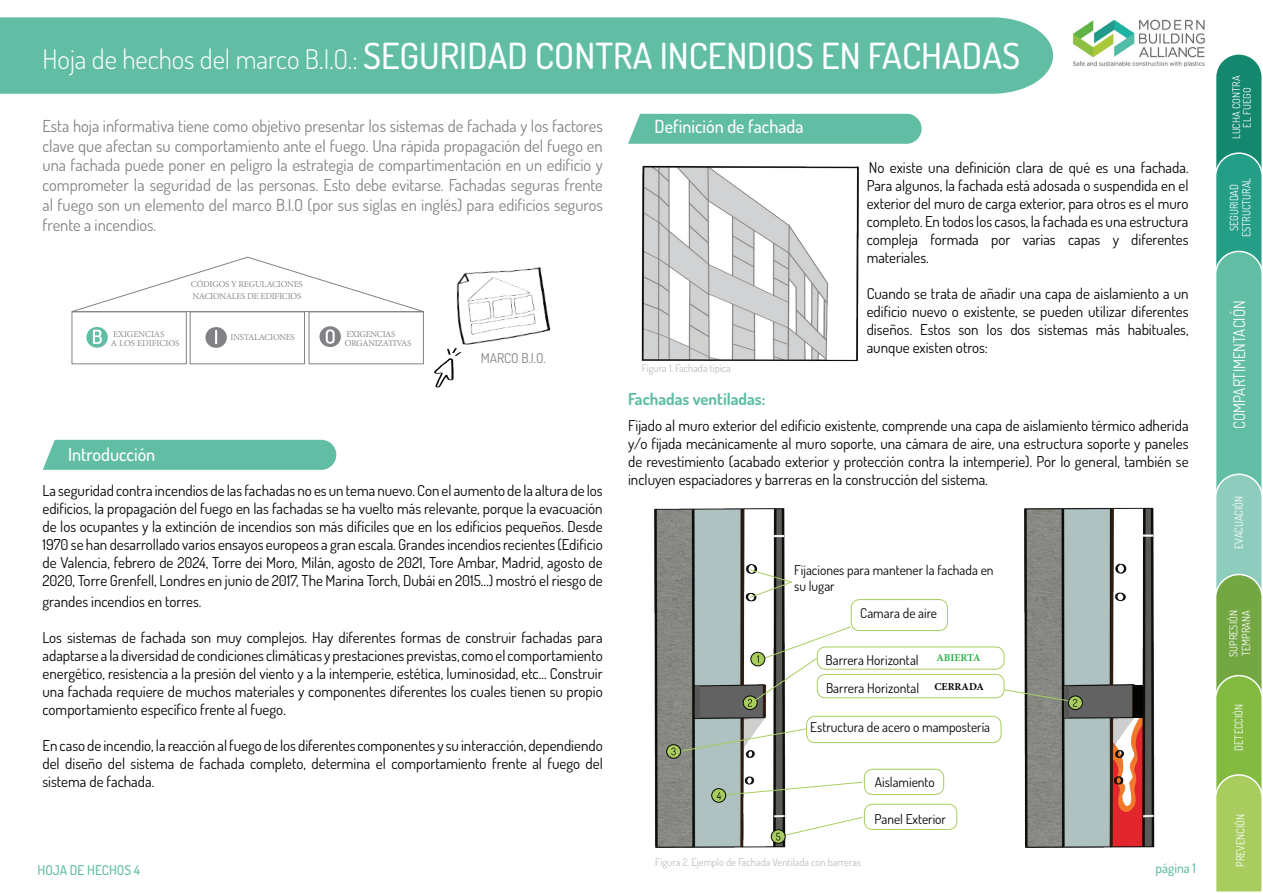
<style>
.page{position:relative;width:1263px;height:893px;background:#fff}
.page>*{position:absolute;margin:0;border:0;box-sizing:border-box;transform-origin:0 0}
.t1{font:500 36px "Dosis";color:#fff}
.t2{font:500 18px "Dosis";color:#fff}
.t3{font:16.5px/19.8px "Dosis";color:#808285;text-align:justify}
.t4{font:700 16.5px "Dosis";color:#60bea5}
.t5{font:16.05px "Dosis";color:#fbfdfe;scale:.93 1}
.t6{font:15px/18px "Dosis";color:#040503;text-align:justify}
.t7{font:13.5px/16.2px "Dosis";color:#040503}
.t8{font:500 13.5px "Dosis";color:#61bea4}
.t9{font:13.5px "Dosis";color:#808285}
.t10{font:11.25px/12.6px "Dosis";color:#fbfdfe;text-align:center;scale:.93 1}
.t11{font:11.1px "Dosis";color:#fbfdfe;scale:.94 1}
.t12{font:10.95px "Dosis";color:#fbfdfe;scale:.96 1}
.t13{font:10.5px "Dosis";color:#bfbebe}
.t14{font:10.5px/10.5px "Dosis";color:#fbfdfe;text-align:center}
.t15{font:700 10.5px "Minion Pro";color:#040503}
.t16{font:700 10.5px "Minion Pro";color:#2cb34b}
.t17{font:500 10.05px "Dosis";color:#fff;scale:.91 1}
.t18{font:9px/9px "Minion Pro";letter-spacing:-.03em;color:#8a8c8f}
.t19{font:9px/9px "Minion Pro";color:#8a8c8f}
.s1{font-weight:300;font-size:27px}
</style>
<div class="page">
<img style="left:1072px;top:19px;width:133px;height:48px">
<svg style="left:1216px;top:54px;width:46px;height:838px;background:#6bb781"></svg>
<div style="left:43px;top:440px;width:293px;height:30px;background:#61bea4"></div>
<div style="left:628px;top:114px;width:293px;height:30px;background:#61bea4"></div>
<div style="left:0;top:17px;width:1053px;height:77px;background:#61bea4"></div>
<div style="left:72px;top:312px;width:115px;height:52px;border:1px solid #808285"></div>
<div style="left:190px;top:312px;width:115px;height:52px;border:1px solid #808285"></div>
<div style="left:309px;top:312px;width:115px;height:52px;border:1px solid #808285"></div>
<svg style="left:71px;top:257px;width:353px;height:55px"></svg>
<svg style="left:86px;top:327px;width:22px;height:21px"></svg>
<svg style="left:93px;top:330px;width:9px;height:14px"></svg>
<div style="left:205px;top:327px;width:22px;height:21px;background:#808285;border-radius:50%"></div>
<svg style="left:215px;top:330px;width:2px;height:14px"></svg>
<div style="left:319px;top:326px;width:22px;height:21px;background:#808285;border-radius:50%"></div>
<svg style="left:326px;top:329px;width:9px;height:15px"></svg>
<img style="left:456px;top:267px;width:95px;height:78px">
<img style="left:434px;top:342px;width:35px;height:46px">
<img style="left:654px;top:508px;width:132px;height:340px">
<img style="left:641px;top:165px;width:218px;height:197px">
<img style="left:1024px;top:507px;width:131px;height:341px">
<div style="left:1133px;top:684px;width:10px;height:33px;background:#040503"></div>
<div style="left:817px;top:674px;width:187px;height:24px;border:1px solid #a8cd5e;border-radius:9px"></div>
<svg style="left:743px;top:696px;width:14px;height:13px"></svg>
<div style="left:743px;top:696px;width:14px;height:14px;border:1px solid #040503;border-radius:50%"></div>
<div style="left:851px;top:599px;width:97px;height:32px;border:1px solid #a8cd5e;border-radius:9px"></div>
<div style="left:817px;top:647px;width:187px;height:23px;border:1px solid #a8cd5e;border-radius:9px"></div>
<div style="left:864px;top:769px;width:80px;height:26px;border:1px solid #a8cd5e;border-radius:9px"></div>
<div style="left:806px;top:716px;width:195px;height:27px;border:1px solid #a8cd5e;border-radius:9px"></div>
<div style="left:864px;top:804px;width:93px;height:26px;border:1px solid #a8cd5e;border-radius:9px"></div>
<svg style="left:749px;top:569px;width:44px;height:29px"></svg>
<svg style="left:712px;top:789px;width:14px;height:13px"></svg>
<div style="left:711px;top:788px;width:15px;height:14px;border:1px solid #040503;border-radius:50%"></div>
<svg style="left:717px;top:781px;width:146px;height:19px"></svg>
<svg style="left:771px;top:830px;width:14px;height:13px"></svg>
<div style="left:771px;top:829px;width:14px;height:14px;border:1px solid #040503;border-radius:50%"></div>
<svg style="left:776px;top:816px;width:87px;height:24px"></svg>
<svg style="left:748px;top:626px;width:104px;height:81px"></svg>
<svg style="left:667px;top:745px;width:14px;height:13px"></svg>
<div style="left:666px;top:744px;width:15px;height:14px;border:1px solid #040503;border-radius:50%"></div>
<svg style="left:671px;top:728px;width:136px;height:27px"></svg>
<hr style="left:695px;top:687px;width:4px;height:31px;background:#565757">
<hr style="left:1064px;top:686px;width:4px;height:31px;background:#565757">
<svg style="left:1068px;top:696px;width:14px;height:13px"></svg>
<div style="left:1068px;top:696px;width:14px;height:14px;border:1px solid #040503;border-radius:50%"></div>
<svg style="left:1004px;top:689px;width:73px;height:18px"></svg>
<h1 class="t1" style="left:43px;top:33px;width:979px"><span class="s1">Hoja de hechos del marco B.I.O.:</span> SEGURIDAD CONTRA INCENDIOS EN FACHADAS</h1>
<p class="t3" style="left:43px;top:115px;width:562px">Esta hoja informativa tiene como objetivo presentar los sistemas de fachada y los factores clave que afectan su comportamiento ante el fuego. Una rápida propagación del fuego en una fachada puede poner en peligro la estrategia de compartimentación en un edificio y comprometer la seguridad de las personas. Esto debe evitarse. Fachadas seguras frente al fuego son un elemento del marco B.I.O (por sus siglas en inglés) para edificios seguros frente a incendios.</p>
<p class="t18" style="left:191px;top:278px;width:113px;line-height:12px">CÓDIGOS Y REGULACIONES<br>NACIONALES DE EDIFICIOS</p>
<p class="t19" style="left:111px;top:330px;width:70px">EXIGENCIAS<br>A LOS EDIFICIOS</p>
<p class="t18" style="left:231px;top:332px;width:66px">INSTALACIONES</p>
<p class="t18" style="left:345px;top:329px;width:68px">EXIGENCIAS<br>ORGANIZATIVAS</p>
<p class="t9" style="left:481px;top:350px;width:66px">MARCO B.I.O.</p>
<p class="t2" style="left:68px;top:443px;width:89px">Introducción</p>
<p class="t6" style="left:43px;top:481px;width:562px">La seguridad contra incendios de las fachadas no es un tema nuevo. Con el aumento de la altura de los edificios, la propagación del fuego en las fachadas se ha vuelto más relevante, porque la evacuación de los ocupantes y la extinción de incendios son más difíciles que en los edificios pequeños. Desde 1970 se han desarrollado varios ensayos europeos a gran escala. Grandes incendios recientes (Edificio de Valencia, febrero de 2024, Torre dei Moro, Milán, agosto de 2021, Tore Ambar, Madrid, agosto de 2020, Torre Grenfell, Londres en junio de 2017, The Marina Torch, Dubái en 2015…) mostró el riesgo de</p>
<p class="t6" style="left:43px;top:592px;width:160px">grandes incendios en torres.</p>
<p class="t6" style="left:43px;top:628px;width:562px">Los sistemas de fachada son muy complejos. Hay diferentes formas de construir fachadas para adaptarse a la diversidad de condiciones climáticas y prestaciones previstas, como el comportamiento energético, resistencia a la presión del viento y a la intemperie, estética, luminosidad, etc… Construir una fachada requiere de muchos materiales y componentes diferentes los cuales tienen su propio comportamiento específico frente al fuego.</p>
<p class="t6" style="left:43px;top:736px;width:562px">En caso de incendio, la reacción al fuego de los diferentes componentes y su interacción, dependiendo del diseño del sistema de fachada completo, determina el comportamiento frente al fuego del sistema de fachada.</p>
<p class="t2" style="left:654px;top:115px;width:151px">Definición de fachada</p>
<p class="t13" style="left:642px;top:361px;width:91px">Figura 1. Fachada típica</p>
<p class="t6" style="left:867px;top:158px;width:323px">No existe una definición clara de qué es una fachada.<br>Para algunos, la fachada está adosada o suspendida en el exterior del muro de carga exterior, para otros es el muro completo. En todos los casos, la fachada es una estructura compleja formada por varias capas y diferentes materiales.</p>
<p class="t6" style="left:867px;top:284px;width:323px">Cuando se trata de añadir una capa de aislamiento a un edificio nuevo o existente, se pueden utilizar diferentes diseños. Estos son los dos sistemas más habituales, aunque existen otros:</p>
<p class="t4" style="left:628px;top:388px;width:139px">Fachadas ventiladas:</p>
<p class="t6" style="left:628px;top:416px;width:562px">Fijado al muro exterior del edificio existente, comprende una capa de aislamiento térmico adherida y/o fijada mecánicamente al muro soporte, una cámara de aire, una estructura soporte y paneles de revestimiento (acabado exterior y protección contra la intemperie). Por lo general, también se incluyen espaciadores y barreras en la construcción del sistema.</p>
<p class="t7" style="left:794px;top:562px;width:201px">Fijaciones para mantener la fachada en su lugar</p>
<p class="t7" style="left:860px;top:604px;width:78px">Camara de aire</p>
<p class="t7" style="left:825px;top:651px;width:95px">Barrera Horizontal</p>
<p class="t16" style="left:936px;top:651px;width:45px">ABIERTA</p>
<p class="t7" style="left:826px;top:679px;width:95px">Barrera Horizontal</p>
<p class="t15" style="left:934px;top:679px;width:51px">CERRADA</p>
<p class="t7" style="left:810px;top:718px;width:181px">Estructura de acero o mampostería</p>
<p class="t7" style="left:875px;top:773px;width:61px">Aislamiento</p>
<p class="t7" style="left:874px;top:810px;width:73px">Panel Exterior</p>
<p class="t13" style="left:655px;top:856px;width:207px">Figura 2. Ejemplo de Fachada Ventilada con barreras</p>
<p class="t8" style="left:38px;top:861px;width:104px">HOJA DE HECHOS 4</p>
<p class="t8" style="left:1155px;top:859px;width:42px">página 1</p>
<p class="t14" style="left:1231px;top:139px;width:65px;rotate:-90deg">LUCHA CONTRA<br>EL FUEGO</p>
<p class="t10" style="left:1227px;top:237px;width:66px;rotate:-90deg">SEGURIDAD<br>ESTRUCTURAL</p>
<p class="t5" style="left:1229px;top:429px;width:140px;rotate:-90deg">COMPARTIMENTACIÓN</p>
<p class="t11" style="left:1231px;top:549px;width:58px;rotate:-90deg">EVACUACIÓN</p>
<p class="t12" style="left:1226px;top:657px;width:50px;rotate:-90deg">SUPRESIÓN</p>
<p class="t10" style="left:1239px;top:656px;width:51px;rotate:-90deg">TEMPRANA</p>
<p class="t17" style="left:1232px;top:655px;width:47px;rotate:-90deg">DETECTION</p>
<p class="t17" style="left:1232px;top:750px;width:53px;rotate:-90deg">PREVENTION</p>
<p class="t10" style="left:1232px;top:751px;width:52px;rotate:-90deg">DETECCIÓN</p>
<p class="t11" style="left:1233px;top:867px;width:58px;rotate:-90deg">PREVENCIÓN</p>
</div>
